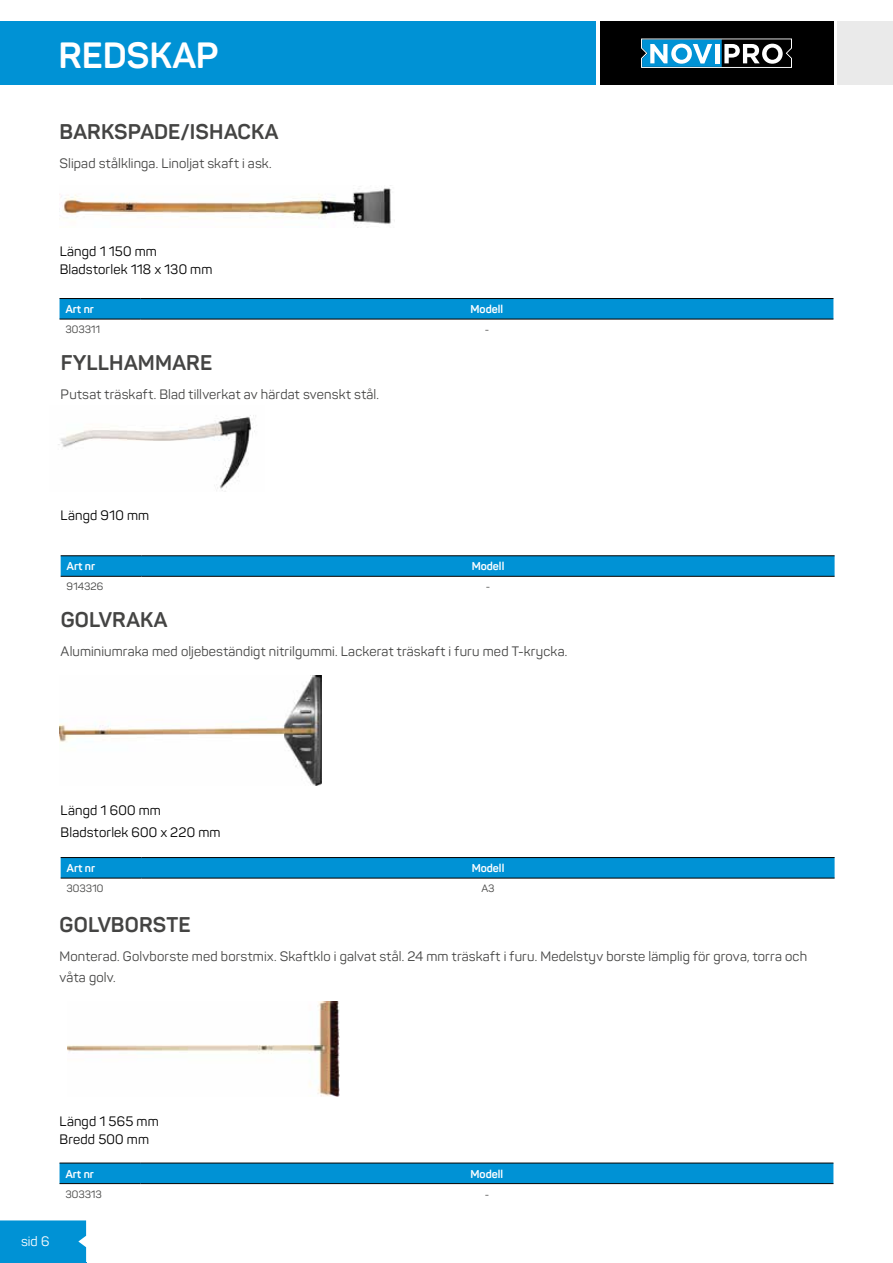
<style>
.page{position:relative;width:893px;height:1263px;background:#fff}
.page>*{position:absolute;margin:0;border:0;box-sizing:border-box;transform-origin:0 0}
.t1{font:700 36px "Panton";color:#fff}
.t2{font:700 21px "Panton";letter-spacing:.01em;color:#444443}
.t3{font:13.5px/21.6px "Panton";letter-spacing:.015em;color:#444443}
.t4{font:13.5px/18px "Panton";letter-spacing:.01em;color:#000}
.t5{font:13.5px "Panton";color:#fff}
.t6{font:700 11.25px "Panton";color:#fff}
.t7{font:10.5px "Panton";color:#444443}
</style>
<div class="page">
<hr style="left:0;top:1262px;width:86px;height:1px;background:#0092d5">
<div style="left:0;top:1220px;width:86px;height:42px;background:#0092d5"></div>
<div style="left:0;top:21px;width:595px;height:64px;background:#0092d5"></div>
<div style="left:600px;top:21px;width:233px;height:64px;background:#000"></div>
<svg style="left:641px;top:39px;width:151px;height:29px"></svg>
<div style="left:838px;top:21px;width:55px;height:64px;background:#eaeaea"></div>
<img style="left:61px;top:185px;width:334px;height:43px">
<div style="left:60px;top:299px;width:773px;height:20px;background:#0092d5"></div>
<hr style="left:60px;top:298px;width:80px;height:1px;background:#000">
<hr style="left:140px;top:298px;width:693px;height:1px;background:#000">
<hr style="left:60px;top:319px;width:80px;height:1px;background:#000">
<hr style="left:140px;top:319px;width:693px;height:1px;background:#000">
<img style="left:58px;top:415px;width:198px;height:76px">
<svg style="left:61px;top:556px;width:774px;height:20px;background:#008ed0"></svg>
<hr style="left:61px;top:555px;width:80px;height:1px;background:#000">
<hr style="left:141px;top:555px;width:694px;height:1px;background:#000">
<hr style="left:61px;top:576px;width:80px;height:1px;background:#000">
<hr style="left:141px;top:576px;width:694px;height:1px;background:#000">
<img style="left:60px;top:675px;width:262px;height:110px">
<svg style="left:61px;top:858px;width:774px;height:20px;background:#008ed0"></svg>
<hr style="left:61px;top:857px;width:80px;height:1px;background:#000">
<hr style="left:141px;top:857px;width:694px;height:1px;background:#000">
<hr style="left:61px;top:878px;width:80px;height:1px;background:#000">
<hr style="left:141px;top:878px;width:694px;height:1px;background:#000">
<img style="left:67px;top:1002px;width:272px;height:95px">
<div style="left:60px;top:1164px;width:773px;height:21px;background:#0092d5"></div>
<hr style="left:60px;top:1163px;width:80px;height:1px;background:#000">
<hr style="left:140px;top:1163px;width:693px;height:1px;background:#000">
<hr style="left:60px;top:1183px;width:80px;height:1px;background:#000">
<hr style="left:140px;top:1183px;width:693px;height:1px;background:#000">
<h1 class="t1" style="left:58px;top:33px;width:162px">REDSKAP</h1>
<h2 class="t2" style="left:60px;top:119px;width:220px">BARKSPADE/ISHACKA</h2>
<p class="t3" style="left:60px;top:153px;width:214px">Slipad stålklinga. Linoljat skaft i ask.</p>
<p class="t4" style="left:60px;top:242px;width:154px">Längd 1 150 mm<br>Bladstorlek 118 x 130 mm</p>
<p class="t6" style="left:66px;top:302px;width:30px">Art nr</p>
<p class="t6" style="left:471px;top:302px;width:34px">Modell</p>
<p class="t7" style="left:66px;top:323px;width:36px">303311</p>
<p class="t7" style="left:485px;top:323px;width:6px">-</p>
<h2 class="t2" style="left:61px;top:350px;width:153px">FYLLHAMMARE</h2>
<p class="t3" style="left:61px;top:384px;width:320px">Putsat träskaft. Blad tillverkat av härdat svenskt stål.</p>
<p class="t4" style="left:61px;top:506px;width:90px">Längd 910 mm</p>
<p class="t6" style="left:67px;top:559px;width:30px">Art nr</p>
<p class="t6" style="left:472px;top:559px;width:34px">Modell</p>
<p class="t7" style="left:67px;top:580px;width:38px">914326</p>
<p class="t7" style="left:486px;top:580px;width:6px">-</p>
<h2 class="t2" style="left:61px;top:607px;width:108px">GOLVRAKA</h2>
<p class="t3" style="left:61px;top:641px;width:508px">Aluminiumraka med oljebeständigt nitrilgummi. Lackerat träskaft i furu med T-krycka.</p>
<p class="t4" style="left:61px;top:799px;width:161px;line-height:21.6px">Längd 1 600 mm<br>Bladstorlek 600 x 220 mm</p>
<p class="t6" style="left:67px;top:861px;width:30px">Art nr</p>
<p class="t6" style="left:472px;top:861px;width:34px">Modell</p>
<p class="t7" style="left:67px;top:882px;width:38px">303310</p>
<p class="t7" style="left:482px;top:882px;width:14px">A3</p>
<h2 class="t2" style="left:60px;top:911px;width:133px">GOLVBORSTE</h2>
<p class="t3" style="left:60px;top:945px;width:749px">Monterad. Golvborste med borstmix. Skaftklo i galvat stål. 24 mm träskaft i furu. Medelstyv borste lämplig för grova, torra och våta golv.</p>
<p class="t4" style="left:60px;top:1112px;width:101px">Längd 1 565 mm<br>Bredd 500 mm</p>
<p class="t6" style="left:66px;top:1167px;width:30px">Art nr</p>
<p class="t6" style="left:471px;top:1167px;width:34px">Modell</p>
<p class="t7" style="left:66px;top:1187px;width:38px">303313</p>
<p class="t7" style="left:485px;top:1187px;width:6px">-</p>
<p class="t5" style="left:21px;top:1233px;width:30px">sid 6</p>
</div>
